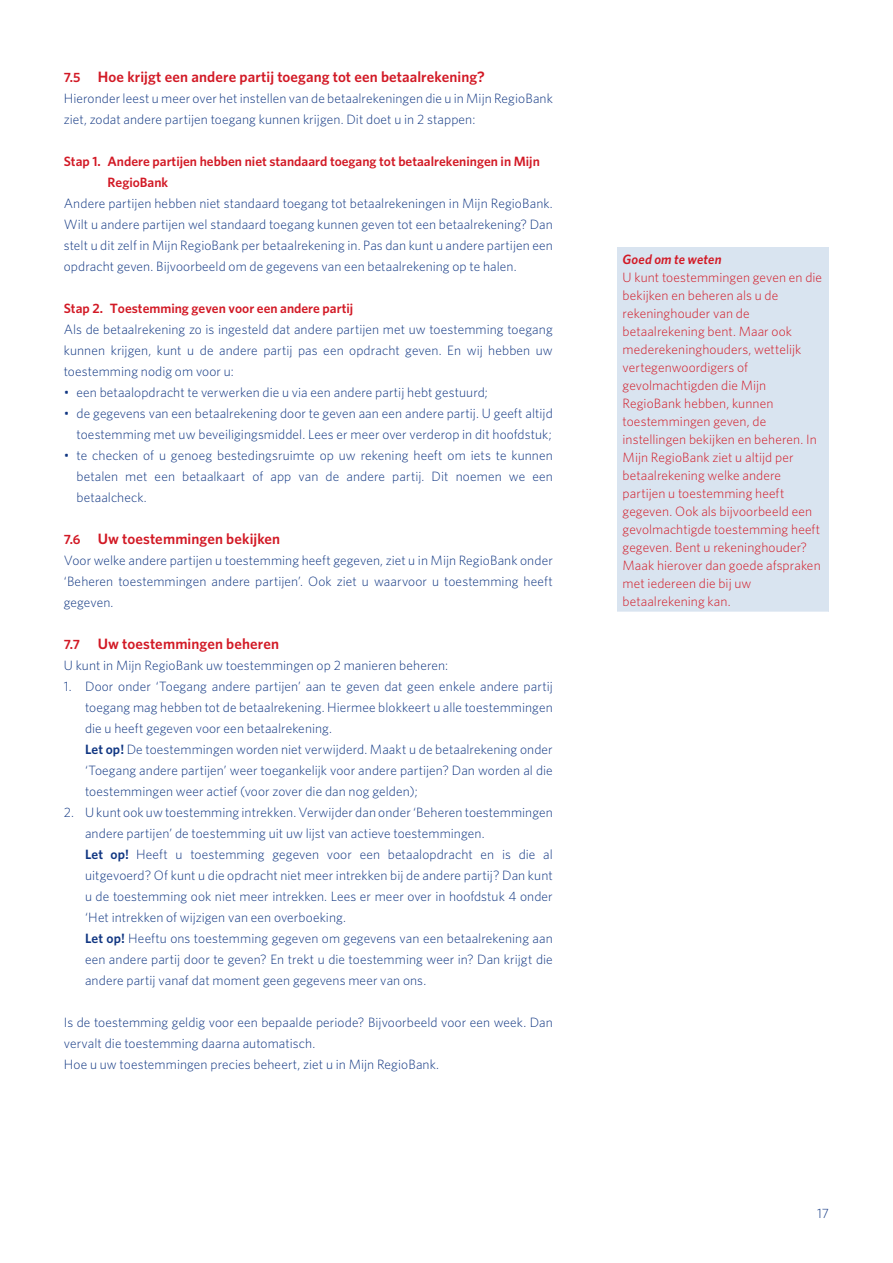
<style>
.page{position:relative;width:893px;height:1263px;background:#fff}
.page>*{position:absolute;margin:0;border:0;box-sizing:border-box;transform-origin:0 0}
.t1{font:600 15px "Whitney";letter-spacing:.005em;color:#d21925}
.t2{font:300 13.5px/21px "Whitney";letter-spacing:.005em;color:#103682}
.t3{font:300 13.5px/18px "Whitney";letter-spacing:.005em;color:#d21925}
.t4{font:600 13.5px/21px "Whitney";color:#d21925}
.t5{font:italic 600 13.5px "Whitney";letter-spacing:.01em;color:#d21925}
.s1{font-size:13.5px}
.s2{font-weight:600}
</style>
<div class="page">
<div style="left:617px;top:248px;width:211px;height:364px;background:#d9e4f0"></div>
<p class="t1" style="left:64px;top:67px;width:423px"><span class="s1">7.5</span> Hoe krijgt een andere partij toegang tot een betaalrekening?</p>
<p class="t2" style="left:64px;top:87px;width:491px">Hieronder leest u meer over het instellen van de betaalrekeningen die u in Mijn RegioBank ziet, zodat andere partijen toegang kunnen krijgen. Dit doet u in 2 stappen:</p>
<p class="t4" style="left:108px;top:150px;width:434px;text-indent:-44px">Stap 1. Andere partijen hebben niet standaard toegang tot betaalrekeningen in Mijn<br>RegioBank</p>
<p class="t2" style="left:64px;top:192px;width:491px;text-align:justify">Andere partijen hebben niet standaard toegang tot betaalrekeningen in Mijn RegioBank.<br>Wilt u andere partijen wel standaard toegang kunnen geven tot een betaalrekening? Dan stelt u dit zelf in Mijn RegioBank per betaalrekening in. Pas dan kunt u andere partijen een opdracht geven. Bijvoorbeeld om de gegevens van een betaalrekening op te halen.</p>
<p class="t4" style="left:64px;top:297px;width:291px">Stap 2. Toestemming geven voor een andere partij</p>
<p class="t2" style="left:64px;top:318px;width:491px;text-align:justify">Als de betaalrekening zo is ingesteld dat andere partijen met uw toestemming toegang kunnen krijgen, kunt u de andere partij pas een opdracht geven. En wij hebben uw toestemming nodig om voor u:</p>
<p class="t2" style="left:64px;top:381px;width:426px">• een betaalopdracht te verwerken die u via een andere partij hebt gestuurd;</p>
<p class="t2" style="left:64px;top:402px;width:490px;text-align:right">• de gegevens van een betaalrekening door te geven aan een andere partij. U geeft altijd toestemming met uw beveiligingsmiddel. Lees er meer over verderop in dit hoofdstuk;</p>
<p class="t2" style="left:77px;top:444px;width:478px;text-align:justify;text-indent:-13px">• te checken of u genoeg bestedingsruimte op uw rekening heeft om iets te kunnen betalen met een betaalkaart of app van de andere partij. Dit noemen we een betaalcheck.</p>
<p class="t1" style="left:64px;top:529px;width:218px"><span class="s1">7.6</span> Uw toestemmingen bekijken</p>
<p class="t2" style="left:64px;top:549px;width:491px;text-align:justify">Voor welke andere partijen u toestemming heeft gegeven, ziet u in Mijn RegioBank onder ‘Beheren toestemmingen andere partijen’. Ook ziet u waarvoor u toestemming heeft gegeven.</p>
<p class="t1" style="left:64px;top:634px;width:217px"><span class="s1">7.7</span> Uw toestemmingen beheren</p>
<p class="t2" style="left:64px;top:654px;width:386px">U kunt in Mijn RegioBank uw toestemmingen op 2 manieren beheren:</p>
<p class="t2" style="left:85px;top:675px;width:469px;text-indent:-21px">1. Door onder ‘Toegang andere partijen’ aan te geven dat geen enkele andere partij toegang mag hebben tot de betaalrekening. Hiermee blokkeert u alle toestemmingen die u heeft gegeven voor een betaalrekening.<br><span class="s2">Let op!</span> De toestemmingen worden niet verwijderd. Maakt u de betaalrekening onder ‘Toegang andere partijen’ weer toegankelijk voor andere partijen? Dan worden al die toestemmingen weer actief (voor zover die dan nog gelden);</p>
<p class="t2" style="left:85px;top:801px;width:469px;text-indent:-21px">2. U kunt ook uw toestemming intrekken. Verwijder dan onder ‘Beheren toestemmingen andere partijen’ de toestemming uit uw lijst van actieve toestemmingen.<br><span class="s2">Let op!</span> Heeft u toestemming gegeven voor een betaalopdracht en is die al uitgevoerd? Of kunt u die opdracht niet meer intrekken bij de andere partij? Dan kunt u de toestemming ook niet meer intrekken. Lees er meer over in hoofdstuk 4 onder ‘Het intrekken of wijzigen van een overboeking.<br><span class="s2">Let op!</span> Heeftu ons toestemming gegeven om gegevens van een betaalrekening aan een andere partij door te geven? En trekt u die toestemming weer in? Dan krijgt die andere partij vanaf dat moment geen gegevens meer van ons.</p>
<p class="t2" style="left:64px;top:1011px;width:491px">Is de toestemming geldig voor een bepaalde periode? Bijvoorbeeld voor een week. Dan vervalt die toestemming daarna automatisch.<br>Hoe u uw toestemmingen precies beheert, ziet u in Mijn RegioBank.</p>
<p class="t5" style="left:623px;top:251px;width:100px">Goed om te weten</p>
<p class="t3" style="left:623px;top:268px;width:201px">U kunt toestemmingen geven en die bekijken en beheren als u de rekeninghouder van de betaalrekening bent. Maar ook mederekeninghouders, wettelijk vertegenwoordigers of gevolmachtigden die Mijn<br>RegioBank hebben, kunnen toestemmingen geven, de instellingen bekijken en beheren. In<br>Mijn RegioBank ziet u altijd per betaalrekening welke andere partijen u toestemming heeft gegeven. Ook als bijvoorbeeld een gevolmachtigde toestemming heeft gegeven. Bent u rekeninghouder?<br>Maak hierover dan goede afspraken met iedereen die bij uw betaalrekening kan.</p>
<p class="t2" style="left:817px;top:1203px;width:13px">17</p>
</div>
